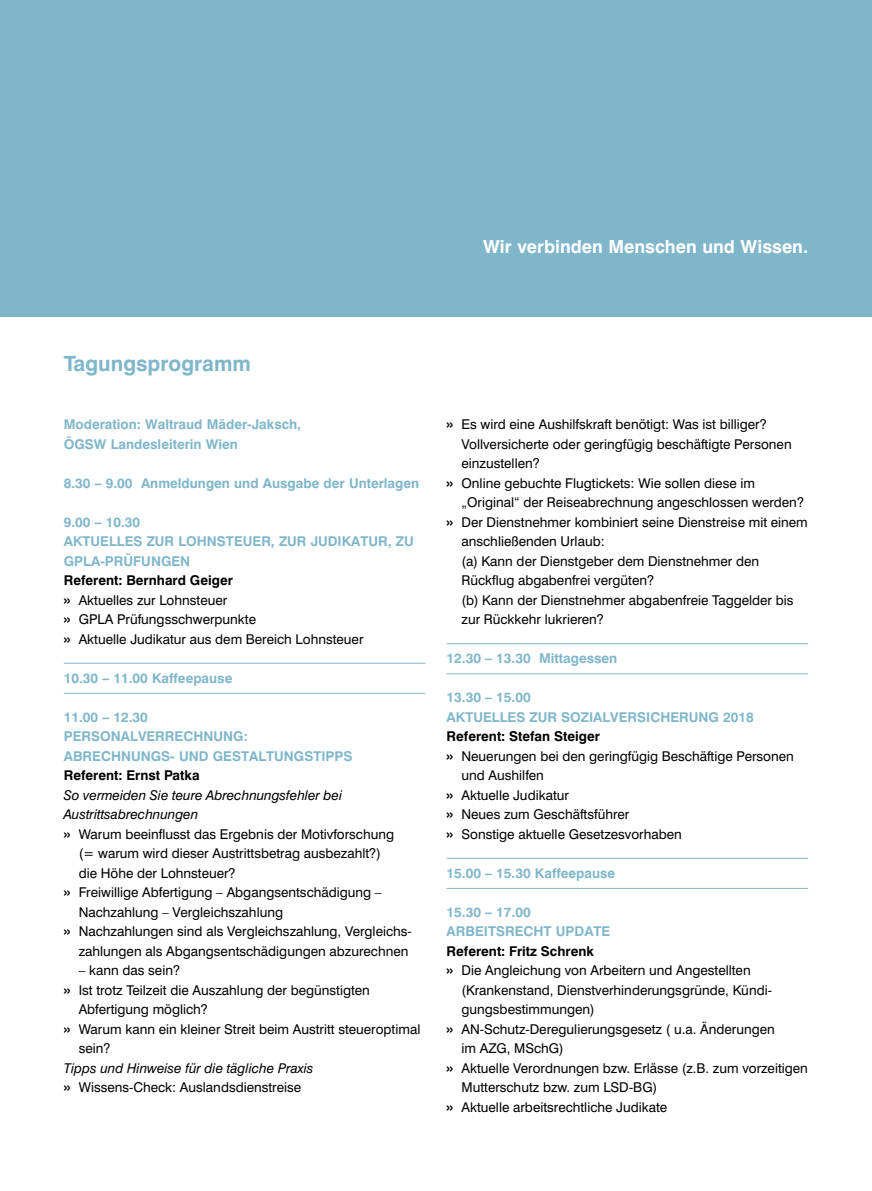
<style>
.page{position:relative;width:872px;height:1191px;background:#fff}
.page>*{position:absolute;margin:0;border:0;box-sizing:border-box;transform-origin:0 0}
.t1{font:700 21px "Swiss 721 BT";color:#7fb6ca}
.t2{font:700 18px "Swiss 721 BT";color:#fff}
.t3{font:13.5px/19.5px "Swiss 721 BT";color:#000}
.t4{font:700 13.5px/19.5px "Swiss 721 BT";color:#7fb6ca}
.t5{font:italic 13.5px/19.5px "Swiss 721 BT";color:#000}
.t6{font:700 13.5px "Swiss 721 BT";color:#000}
.s1{font-weight:700}
.s2{font-weight:700;font-size:15px}
.s3{font-weight:700;font-style:normal;font-size:15px}
.s4{font-style:normal}
</style>
<div class="page">
<div style="left:0;top:0;width:872px;height:316px;background:#7fb6ca"></div>
<hr style="left:64px;top:663px;width:361px;height:1px;background:#7fb6ca">
<hr style="left:64px;top:693px;width:361px;height:1px;background:#7fb6ca">
<hr style="left:446px;top:643px;width:362px;height:1px;background:#7fb6ca">
<hr style="left:446px;top:673px;width:362px;height:1px;background:#7fb6ca">
<hr style="left:446px;top:858px;width:362px;height:1px;background:#7fb6ca">
<hr style="left:446px;top:888px;width:362px;height:1px;background:#7fb6ca">
<h2 class="t2" style="left:483px;top:235px;width:326px">Wir verbinden Menschen und Wissen.</h2>
<h1 class="t1" style="left:64px;top:350px;width:189px">Tagungsprogramm</h1>
<p class="t4" style="left:64px;top:414px;width:239px">Moderation: Waltraud Mäder-Jaksch,<br>ÖGSW Landesleiterin Wien</p>
<p class="t4" style="left:64px;top:473px;width:357px">8.30 – 9.00 Anmeldungen und Ausgabe der Unterlagen</p>
<p class="t4" style="left:64px;top:512px;width:351px">9.00 – 10.30<br>AKTUELLES ZUR LOHNSTEUER, ZUR JUDIKATUR, ZU<br>GPLA-PRÜFUNGEN</p>
<p class="t3" style="left:64px;top:570px;width:301px"><span class="s1">Referent: Bernhard Geiger<br></span><span class="s2">»</span> Aktuelles zur Lohnsteuer<br><span class="s2">»</span> GPLA Prüfungsschwerpunkte<br><span class="s2">»</span> Aktuelle Judikatur aus dem Bereich Lohnsteuer</p>
<p class="t4" style="left:64px;top:668px;width:170px">10.30 – 11.00 Kaffeepause</p>
<p class="t4" style="left:64px;top:707px;width:290px">11.00 – 12.30<br>PERSONALVERRECHNUNG:<br>ABRECHNUNGS- UND GESTALTUNGSTIPPS</p>
<p class="t6" style="left:64px;top:767px;width:137px">Referent: Ernst Patka</p>
<p class="t5" style="left:64px;top:785px;width:280px">So vermeiden Sie teure Abrechnungsfehler bei</p>
<p class="t5" style="left:64px;top:804px;width:136px">Austrittsabrechnungen</p>
<p class="t3" style="left:64px;top:824px;width:332px"><span class="s2">»</span> Warum beeinflusst das Ergebnis der Motivforschung</p>
<p class="t3" style="left:79px;top:843px;width:304px">(= warum wird dieser Austrittsbetrag ausbezahlt?)</p>
<p class="t3" style="left:79px;top:863px;width:158px">die Höhe der Lohnsteuer?</p>
<p class="t3" style="left:64px;top:882px;width:319px"><span class="s2">»</span> Freiwillige Abfertigung – Abgangsentschädigung –</p>
<p class="t3" style="left:79px;top:902px;width:206px">Nachzahlung – Vergleichszahlung</p>
<p class="t3" style="left:64px;top:921px;width:349px"><span class="s2">»</span> Nachzahlungen sind als Vergleichszahlung, Vergleichs-</p>
<p class="t3" style="left:79px;top:941px;width:331px">zahlungen als Abgangsentschädigungen abzurechnen</p>
<p class="t3" style="left:79px;top:960px;width:103px">– kann das sein?</p>
<p class="t3" style="left:64px;top:980px;width:308px"><span class="s2">»</span> Ist trotz Teilzeit die Auszahlung der begünstigten</p>
<p class="t3" style="left:79px;top:999px;width:131px">Abfertigung möglich?</p>
<p class="t3" style="left:64px;top:1019px;width:358px"><span class="s2">»</span> Warum kann ein kleiner Streit beim Austritt steueroptimal</p>
<p class="t3" style="left:79px;top:1038px;width:33px">sein?</p>
<p class="t5" style="left:64px;top:1058px;width:251px">Tipps und Hinweise für die tägliche Praxis <span class="s3">»</span> <span class="s4">Wissens-Check: Auslandsdienstreise</span></p>
<p class="t3" style="left:446px;top:414px;width:322px"><span class="s2">»</span> Es wird eine Aushilfskraft benötigt: Was ist billiger?</p>
<p class="t3" style="left:461px;top:434px;width:332px">Vollversicherte oder geringfügig beschäftigte Personen</p>
<p class="t3" style="left:461px;top:453px;width:80px">einzustellen?</p>
<p class="t3" style="left:446px;top:473px;width:310px"><span class="s2">»</span> Online gebuchte Flugtickets: Wie sollen diese im</p>
<p class="t3" style="left:461px;top:492px;width:344px">„Original“ der Reiseabrechnung angeschlossen werden?</p>
<p class="t3" style="left:446px;top:512px;width:363px"><span class="s2">»</span> Der Dienstnehmer kombiniert seine Dienstreise mit einem</p>
<p class="t3" style="left:461px;top:531px;width:145px">anschließenden Urlaub:</p>
<p class="t3" style="left:461px;top:551px;width:299px">(a) Kann der Dienstgeber dem Dienstnehmer den</p>
<p class="t3" style="left:461px;top:570px;width:194px">Rückflug abgabenfrei vergüten?</p>
<p class="t3" style="left:461px;top:590px;width:333px">(b) Kann der Dienstnehmer abgabenfreie Taggelder bis</p>
<p class="t3" style="left:461px;top:609px;width:144px">zur Rückkehr lukrieren?</p>
<p class="t4" style="left:446px;top:648px;width:172px">12.30 – 13.30 Mittagessen</p>
<p class="t4" style="left:446px;top:687px;width:309px">13.30 – 15.00<br>AKTUELLES ZUR SOZIALVERSICHERUNG 2018</p>
<p class="t6" style="left:446px;top:728px;width:155px">Referent: Stefan Steiger</p>
<p class="t3" style="left:446px;top:746px;width:349px"><span class="s2">»</span> Neuerungen bei den geringfügig Beschäftige Personen</p>
<p class="t3" style="left:461px;top:765px;width:84px">und Aushilfen</p>
<p class="t3" style="left:446px;top:785px;width:124px"><span class="s2">»</span> Aktuelle Judikatur</p>
<p class="t3" style="left:446px;top:804px;width:184px"><span class="s2">»</span> Neues zum Geschäftsführer</p>
<p class="t3" style="left:446px;top:824px;width:237px"><span class="s2">»</span> Sonstige aktuelle Gesetzesvorhaben</p>
<p class="t4" style="left:446px;top:863px;width:170px">15.00 – 15.30 Kaffeepause</p>
<p class="t4" style="left:446px;top:902px;width:165px">15.30 – 17.00<br>ARBEITSRECHT UPDATE</p>
<p class="t6" style="left:446px;top:942px;width:149px">Referent: Fritz Schrenk</p>
<p class="t3" style="left:446px;top:960px;width:305px"><span class="s2">»</span> Die Angleichung von Arbeitern und Angestellten</p>
<p class="t3" style="left:461px;top:980px;width:312px">(Krankenstand, Dienstverhinderungsgründe, Kündi-</p>
<p class="t3" style="left:461px;top:999px;width:135px">gungsbestimmungen)</p>
<p class="t3" style="left:446px;top:1019px;width:330px"><span class="s2">»</span> AN-Schutz-Deregulierungsgesetz ( u.a. Änderungen</p>
<p class="t3" style="left:461px;top:1038px;width:104px">im AZG, MSchG)</p>
<p class="t3" style="left:446px;top:1058px;width:363px"><span class="s2">»</span> Aktuelle Verordnungen bzw. Erlässe (z.B. zum vorzeitigen</p>
<p class="t3" style="left:461px;top:1077px;width:197px">Mutterschutz bzw. zum LSD-BG)</p>
<p class="t3" style="left:446px;top:1097px;width:222px"><span class="s2">»</span> Aktuelle arbeitsrechtliche Judikate</p>
</div>
